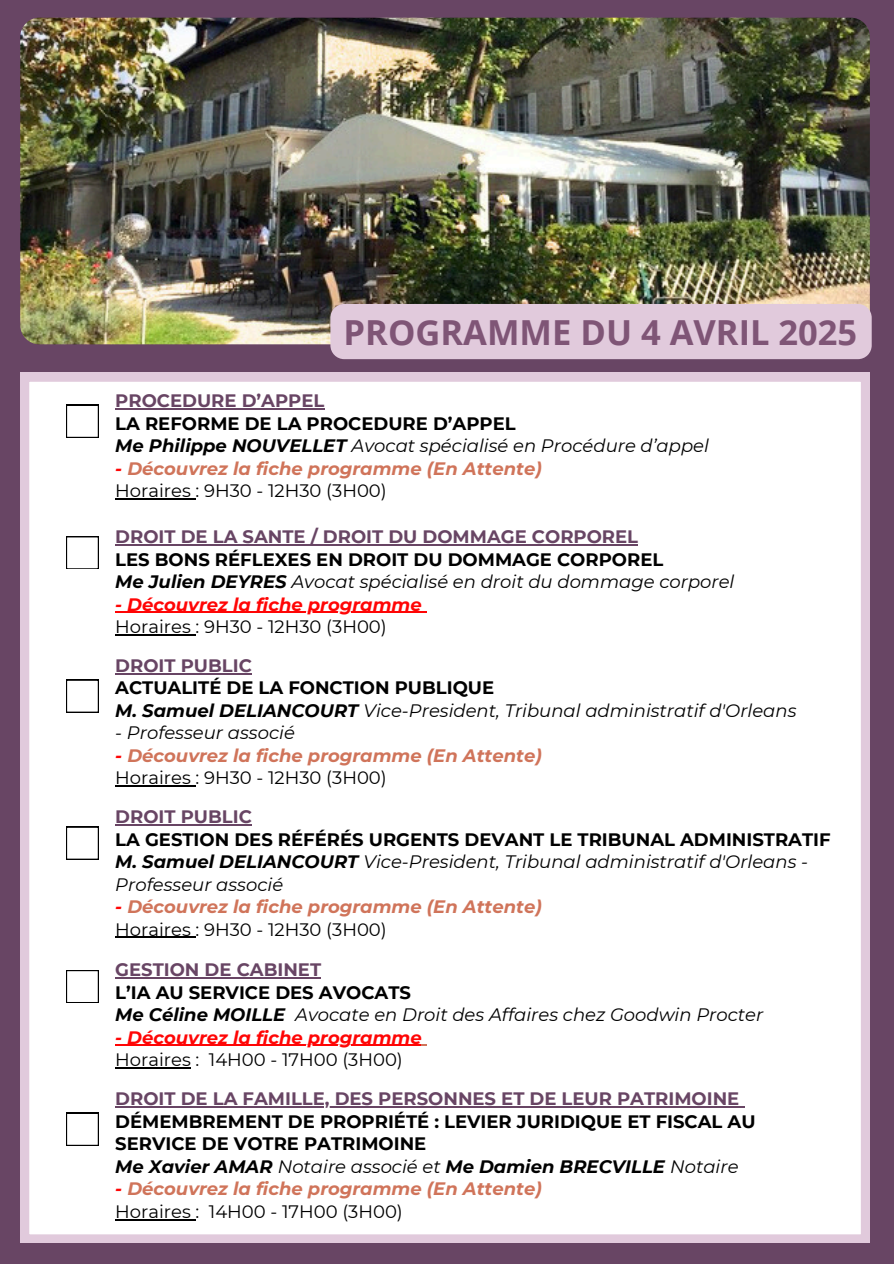
<style>
.page{position:relative;width:894px;height:1264px;background:#fff}
.page>*{position:absolute;margin:0;border:0;box-sizing:border-box;transform-origin:0 0}
.t1{font:700 34.5px "Open Sans";color:#7f5576}
.t2{font:italic 18px/22.5px "Montserrat";color:#000}
.t3{font:italic 700 18px/22.5px "Montserrat";color:#d0745a}
.t4{font:700 18px "Montserrat";color:#684564}
.t5{font:700 18px/22.5px "Montserrat";color:#000}
.t6{font:italic 700 18px "Montserrat";color:#ff0505}
.t7{font:18px "Montserrat";color:#000}
.s1{font-weight:700;font-style:normal}
.s2{font-weight:700}
.s3{color:#ff0505}
.s4{font-weight:400;font-style:normal;color:#000}
.s5{font-style:italic}
.s6{font-weight:400;font-style:italic}
</style>
<div class="page">
<div style="left:0;top:0;width:893px;height:1263px;background:#684564"></div>
<div style="left:20px;top:373px;width:849px;height:869px;background:#fff"></div>
<svg style="left:66px;top:536px;width:33px;height:33px"></svg>
<svg style="left:66px;top:970px;width:33px;height:32px"></svg>
<img style="left:20px;top:18px;width:849px;height:326px;border-radius:19px">
<hr style="left:115px;top:544px;width:523px;height:1px;background:#684564">
<hr style="left:115px;top:611px;width:306px;height:2px;background:#ff0505">
<svg style="left:421px;top:611px;width:6px;height:2px"></svg>
<hr style="left:115px;top:634px;width:80px;height:1px;background:#000">
<div style="left:330px;top:304px;width:541px;height:55px;background:#e1cadc"></div>
<hr style="left:115px;top:977px;width:206px;height:1px;background:#684564">
<hr style="left:115px;top:1044px;width:306px;height:2px;background:#ff0505">
<svg style="left:421px;top:1044px;width:6px;height:2px"></svg>
<hr style="left:115px;top:1067px;width:76px;height:1px;background:#000">
<svg style="left:66px;top:679px;width:33px;height:33px"></svg>
<hr style="left:115px;top:673px;width:137px;height:1px;background:#684564">
<hr style="left:115px;top:785px;width:80px;height:1px;background:#000">
<hr style="left:115px;top:408px;width:209px;height:1px;background:#684564">
<hr style="left:115px;top:498px;width:80px;height:1px;background:#000">
<svg style="left:66px;top:405px;width:33px;height:32px"></svg>
<svg style="left:66px;top:826px;width:33px;height:33px"></svg>
<hr style="left:115px;top:824px;width:137px;height:1px;background:#684564">
<hr style="left:115px;top:936px;width:80px;height:1px;background:#000">
<svg style="left:66px;top:1112px;width:33px;height:33px"></svg>
<hr style="left:115px;top:1106px;width:624px;height:1px;background:#684564">
<hr style="left:115px;top:1218px;width:80px;height:2px;background:#000">
<h1 class="t1" style="left:343px;top:308px;width:515px">PROGRAMME DU 4 AVRIL 2025</h1>
<p class="t4" style="left:115px;top:388px;width:210px">PROCEDURE D’APPEL</p>
<p class="t2" style="left:115px;top:411px;width:595px"><span class="s1">LA REFORME DE LA PROCEDURE D’APPEL<br></span><span class="s2">Me Philippe NOUVELLET</span> Avocat spécialisé en Procédure d’appel</p>
<p class="t3" style="left:115px;top:456px;width:428px"><span class="s3">-</span> Découvrez la fiche programme (En Attente)<br><span class="s4">Horaires : 9H30 - 12H30 (3H00)</span></p>
<p class="t4" style="left:115px;top:523px;width:524px">DROIT DE LA SANTE / DROIT DU DOMMAGE CORPOREL</p>
<p class="t2" style="left:115px;top:547px;width:620px"><span class="s1">LES BONS RÉFLEXES EN DROIT DU DOMMAGE CORPOREL<br></span><span class="s2">Me Julien DEYRES</span> Avocat spécialisé en droit du dommage corporel</p>
<p class="t6" style="left:115px;top:591px;width:308px">- Découvrez la fiche programme</p>
<p class="t7" style="left:115px;top:614px;width:273px">Horaires : 9H30 - 12H30 (3H00)</p>
<p class="t4" style="left:115px;top:652px;width:138px">DROIT PUBLIC</p>
<p class="t2" style="left:115px;top:676px;width:682px"><span class="s1">ACTUALITÉ DE LA FONCTION PUBLIQUE<br></span><span class="s2">M. Samuel DELIANCOURT</span> Vice-President, Tribunal administratif d'Orleans</p>
<p class="t2" style="left:115px;top:721px;width:181px">- Professeur associé</p>
<p class="t3" style="left:115px;top:743px;width:428px"><span class="s3">-</span> Découvrez la fiche programme (En Attente)<br><span class="s4">Horaires : 9H30 - 12H30 (3H00)</span></p>
<p class="t4" style="left:115px;top:803px;width:138px">DROIT PUBLIC</p>
<p class="t2" style="left:115px;top:827px;width:716px"><span class="s1">LA GESTION DES RÉFÉRÉS URGENTS DEVANT LE TRIBUNAL ADMINISTRATIF<br></span><span class="s2">M. Samuel DELIANCOURT</span> Vice-President, Tribunal administratif d'Orleans -<br>Professeur associé</p>
<p class="t3" style="left:115px;top:894px;width:428px"><span class="s3">-</span> Découvrez la fiche programme (En Attente)<br><span class="s4">Horaires : 9H30 - 12H30 (3H00)</span></p>
<p class="t4" style="left:115px;top:956px;width:207px">GESTION DE CABINET</p>
<p class="t2" style="left:115px;top:980px;width:649px"><span class="s1">L’IA AU SERVICE DES AVOCATS<br></span><span class="s2">Me Céline MOILLE</span> Avocate en Droit des Affaires chez Goodwin Procter</p>
<p class="t6" style="left:115px;top:1024px;width:308px">- Découvrez la fiche programme</p>
<p class="t7" style="left:115px;top:1047px;width:289px">Horaires : 14H00 - 17H00 (3H00)</p>
<p class="t4" style="left:115px;top:1085px;width:625px">DROIT DE LA FAMILLE, DES PERSONNES ET DE LEUR PATRIMOINE</p>
<p class="t5" style="left:115px;top:1109px;width:641px">DÉMEMBREMENT DE PROPRIÉTÉ : LEVIER JURIDIQUE ET FISCAL AU<br>SERVICE DE VOTRE PATRIMOINE<br><span class="s5">Me Xavier AMAR</span> <span class="s6">Notaire associé et</span> <span class="s5">Me Damien BRECVILLE</span> <span class="s6">Notaire</span></p>
<p class="t3" style="left:115px;top:1176px;width:428px"><span class="s3">-</span> Découvrez la fiche programme (En Attente)<br><span class="s4">Horaires : 14H00 - 17H00 (3H00)</span></p>
</div>
